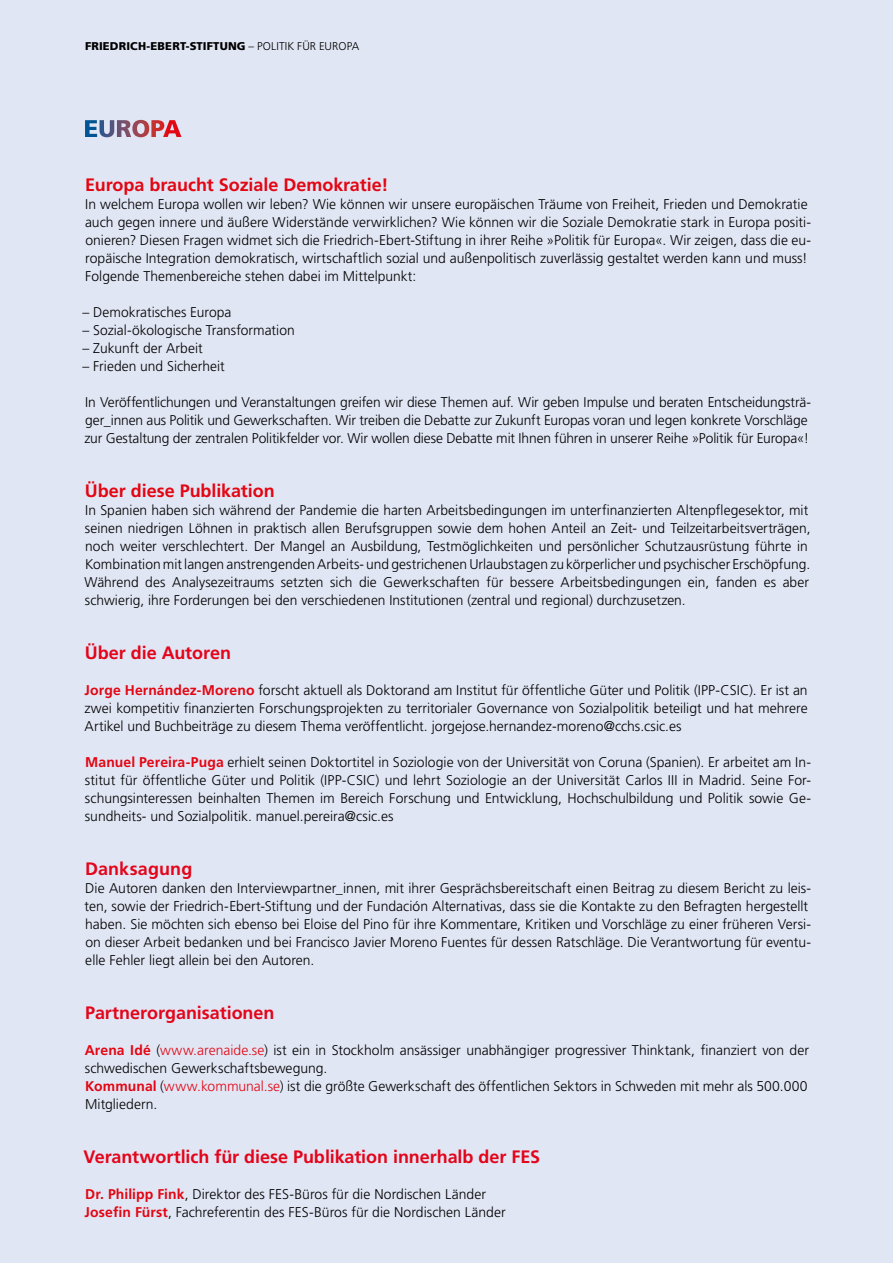
<style>
.page{position:relative;width:893px;height:1263px;background:#e1e6f4}
.page>*{position:absolute;margin:0;border:0;box-sizing:border-box;transform-origin:0 0}
.t1{font:700 18px "Frutiger LT Std";color:#e3051b}
.t2{font:700 18px "Frutiger LT Std";color:#e30613}
.t3{font:300 14.1px/18px "Frutiger LT Std";color:#000}
.t4{font:900 11.25px "Frutiger LT Std";letter-spacing:.01em;color:#000}
.s1{font-weight:300}
.s2{font-weight:700;color:#e30613}
.s3{color:#e30613}
</style>
<div class="page">
<svg style="left:85px;top:120px;width:96px;height:17px"></svg>
<p class="t4" style="left:85px;top:40px;width:276px">FRIEDRICH-EBERT-STIFTUNG <span class="s1">– POLITIK FÜR EUROPA</span></p>
<p class="t2" style="left:85px;top:174px;width:305px">Europa braucht Soziale Demokratie!</p>
<p class="t3" style="left:85px;top:195px;width:728px">In welchem Europa wollen wir leben? Wie können wir unsere europäischen Träume von Freiheit, Frieden und Demokratie auch gegen innere und äußere Widerstände verwirklichen? Wie können wir die Soziale Demokratie stark in Europa positi&shy;onieren? Diesen Fragen widmet sich die Friedrich-Ebert-Stiftung in ihrer Reihe »Politik für Europa«. Wir zeigen, dass die eu&shy;ropäische Integration demokratisch, wirtschaftlich sozial und außenpolitisch zuverlässig gestaltet werden kann und muss!<br>Folgende Themenbereiche stehen dabei im Mittelpunkt:</p>
<p class="t3" style="left:82px;top:303px;width:151px">– Demokratisches Europa</p>
<p class="t3" style="left:82px;top:321px;width:214px">– Sozial-ökologische Transformation</p>
<p class="t3" style="left:82px;top:339px;width:122px">– Zukunft der Arbeit</p>
<p class="t3" style="left:82px;top:357px;width:144px">– Frieden und Sicherheit</p>
<p class="t3" style="left:84px;top:393px;width:728px">In Veröffentlichungen und Veranstaltungen greifen wir diese Themen auf. Wir geben Impulse und beraten Entscheidungsträ&shy;ger_innen aus Politik und Gewerkschaften. Wir treiben die Debatte zur Zukunft Europas voran und legen konkrete Vorschläge zur Gestaltung der zentralen Politikfelder vor. Wir wollen diese Debatte mit Ihnen führen in unserer Reihe »Politik für Europa«!</p>
<p class="t2" style="left:85px;top:480px;width:191px">Über diese Publikation</p>
<p class="t3" style="left:85px;top:501px;width:727px">In Spanien haben sich während der Pandemie die harten Arbeitsbedingungen im unterfinanzierten Altenpflegesektor, mit seinen niedrigen Löhnen in praktisch allen Berufsgruppen sowie dem hohen Anteil an Zeit- und Teilzeitarbeitsverträgen, noch weiter verschlechtert. Der Mangel an Ausbildung, Testmöglichkeiten und persönlicher Schutzausrüstung führte in Kombination mit langen anstrengenden Arbeits- und gestrichenen Urlaubstagen zu körperlicher und psychischer Erschöpfung.<br>Während des Analysezeitraums setzten sich die Gewerkschaften für bessere Arbeitsbedingungen ein, fanden es aber schwierig, ihre Forderungen bei den verschiedenen Institutionen (zentral und regional) durchzusetzen.</p>
<p class="t1" style="left:85px;top:642px;width:148px">Über die Autoren</p>
<p class="t3" style="left:84px;top:681px;width:725px;text-align:justify"><span class="s2">Jorge Hernández-Moreno</span> forscht aktuell als Doktorand am Institut für öffentliche Güter und Politik (IPP-CSIC). Er ist an zwei kompetitiv finanzierten Forschungsprojekten zu territorialer Governance von Sozialpolitik beteiligt und hat mehrere Artikel und Buchbeiträge zu diesem Thema veröffentlicht. jorgejose.hernandez-moreno@cchs.csic.es</p>
<p class="t3" style="left:85px;top:753px;width:728px;text-align:justify"><span class="s2">Manuel Pereira-Puga</span> erhielt seinen Doktortitel in Soziologie von der Universität von Coruna (Spanien). Er arbeitet am In&shy;stitut für öffentliche Güter und Politik (IPP-CSIC) und lehrt Soziologie an der Universität Carlos III in Madrid. Seine For&shy;schungsinteressen beinhalten Themen im Bereich Forschung und Entwicklung, Hochschulbildung und Politik sowie Ge&shy;sundheits- und Sozialpolitik. manuel.pereira@csic.es</p>
<p class="t1" style="left:85px;top:858px;width:109px">Danksagung</p>
<p class="t3" style="left:85px;top:879px;width:728px">Die Autoren danken den Interviewpartner_innen, mit ihrer Gesprächsbereitschaft einen Beitrag zu diesem Bericht zu leis&shy;ten, sowie der Friedrich-Ebert-Stiftung und der Fundación Alternativas, dass sie die Kontakte zu den Befragten hergestellt haben. Sie möchten sich ebenso bei Eloise del Pino für ihre Kommentare, Kritiken und Vorschläge zu einer früheren Versi&shy;on dieser Arbeit bedanken und bei Francisco Javier Moreno Fuentes für dessen Ratschläge. Die Verantwortung für eventu&shy;elle Fehler liegt allein bei den Autoren.</p>
<p class="t1" style="left:85px;top:1002px;width:191px">Partnerorganisationen</p>
<p class="t3" style="left:85px;top:1041px;width:726px"><span class="s2">Arena Idé</span> (<span class="s3">www.arenaide.se</span>) ist ein in Stockholm ansässiger unabhängiger progressiver Thinktank, finanziert von der schwedischen Gewerkschaftsbewegung.<br><span class="s2">Kommunal</span> (<span class="s3">www.kommunal.se</span>) ist die größte Gewerkschaft des öffentlichen Sektors in Schweden mit mehr als 500.000<br>Mitgliedern.</p>
<p class="t1" style="left:84px;top:1146px;width:458px">Verantwortlich für diese Publikation innerhalb der FES</p>
<p class="t3" style="left:85px;top:1185px;width:423px"><span class="s2">Dr. Philipp Fink</span>, Direktor des FES-Büros für die Nordischen Länder<br><span class="s2">Josefin Fürst</span>, Fachreferentin des FES-Büros für die Nordischen Länder</p>
</div>
